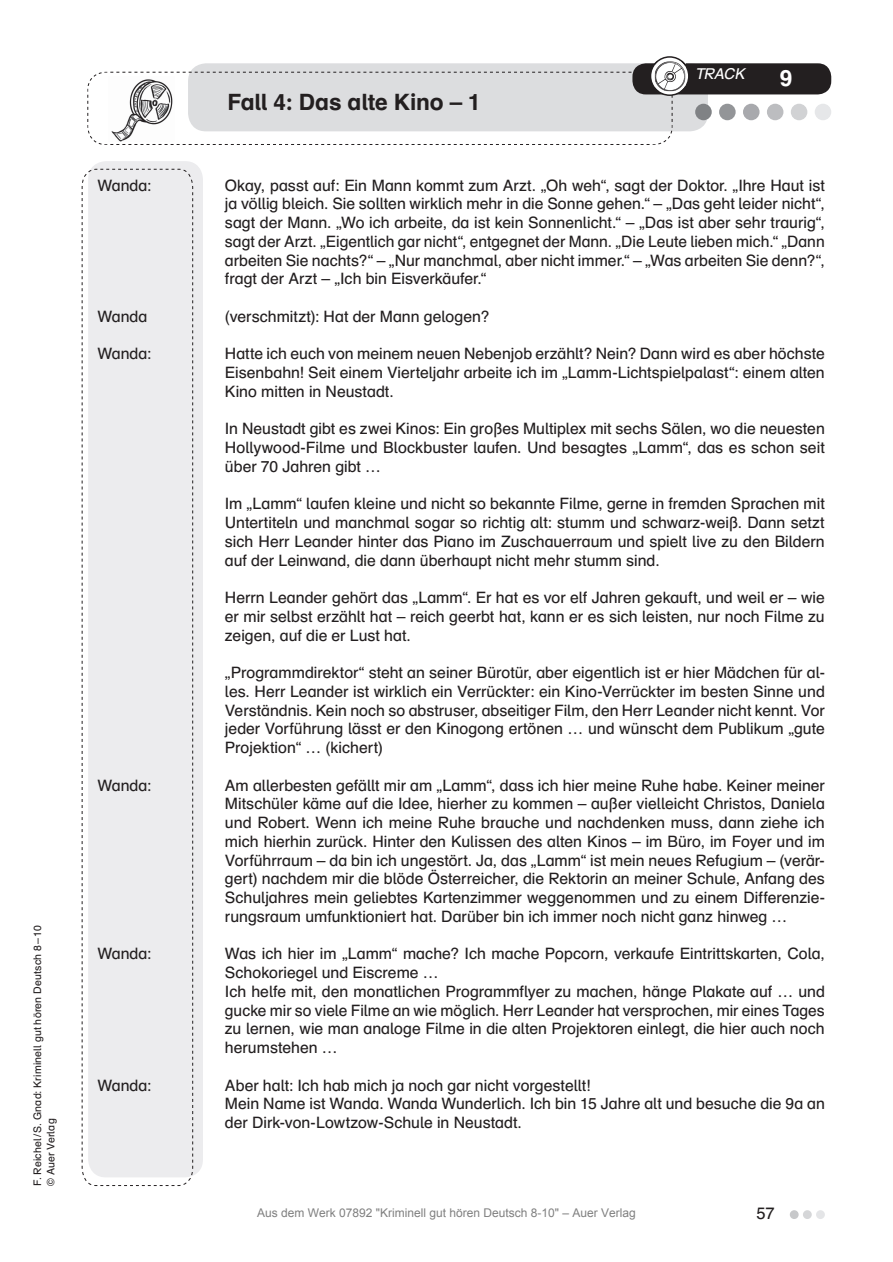
<style>
.page{position:relative;width:893px;height:1262px;background:#fff}
.page>*{position:absolute;margin:0;border:0;box-sizing:border-box;transform-origin:0 0}
.t1{font:700 22.5px "Auer Schulbuch";letter-spacing:-.005em;color:#231f20}
.t2{font:700 22.5px "Auer Schulbuch";color:#fff}
.t3{font:16.5px "Auer Schulbuch";color:#231f20}
.t4{font:15.75px/18.8px "Auer Schulbuch";color:#231f20;text-align:justify}
.t5{font:italic 15px "Auer Schulbuch";letter-spacing:-.03em;color:#fff}
.t6{font:12px "Arial";color:#808080}
.t7{font:10.5px/13.5px "Auer Schulbuch";letter-spacing:.015em;color:#231f20}
</style>
<div class="page">
<div style="left:790px;top:1210px;width:9px;height:9px;background:#c7c8ca;border-radius:50%"></div>
<div style="left:803px;top:1210px;width:9px;height:9px;background:#d5d6d8;border-radius:50%"></div>
<div style="left:816px;top:1210px;width:9px;height:9px;background:#e4e5e7;border-radius:50%"></div>
<div style="left:632px;top:63px;width:199px;height:31px;background:#231f20;border-radius:14px"></div>
<div style="left:767px;top:104px;width:16px;height:16px;background:#bcbdc0;border-radius:50%"></div>
<div style="left:791px;top:104px;width:16px;height:16px;background:#d1d2d4;border-radius:50%"></div>
<div style="left:815px;top:104px;width:16px;height:16px;background:#e6e7e9;border-radius:50%"></div>
<div style="left:695px;top:104px;width:17px;height:16px;background:#808285;border-radius:50%"></div>
<div style="left:719px;top:104px;width:17px;height:16px;background:#939598;border-radius:50%"></div>
<div style="left:743px;top:104px;width:16px;height:16px;background:#a8a9ad;border-radius:50%"></div>
<svg style="left:87px;top:56px;width:602px;height:89px"></svg>
<div style="left:88px;top:161px;width:115px;height:1016px;background:#ececee;border-radius:18px"></div>
<svg style="left:81px;top:168px;width:112px;height:1018px"></svg>
<img style="left:108px;top:76px;width:66px;height:66px">
<p class="t7" style="left:30px;top:1186px;width:262px;rotate:-90deg">F. Reichel / S. Gnad: Kriminell gut hören Deutsch 8 – 10 © Auer Verlag</p>
<h1 class="t1" style="left:227px;top:88px;width:255px">Fall 4: Das alte Kino – 1</h1>
<p class="t5" style="left:695px;top:64px;width:51px">TRACK</p>
<h1 class="t2" style="left:780px;top:64px;width:14px">9</h1>
<p class="t4" style="left:97px;top:175px;width:56px">Wanda:</p>
<p class="t4" style="left:225px;top:175px;width:601px">Okay, passt auf: Ein Mann kommt zum Arzt. „Oh weh“, sagt der Doktor. „Ihre Haut ist ja völlig bleich. Sie sollten wirklich mehr in die Sonne gehen.“ – „Das geht leider nicht“, sagt der Mann. „Wo ich arbeite, da ist kein Sonnenlicht.“ – „Das ist aber sehr traurig“, sagt der Arzt. „Eigentlich gar nicht“, entgegnet der Mann. „Die Leute lieben mich.“ „Dann arbeiten Sie nachts?“ – „Nur manchmal, aber nicht immer.“ – „Was arbeiten Sie denn?“, fragt der Arzt – „Ich bin Eisverkäufer.“</p>
<p class="t4" style="left:97px;top:306px;width:52px">Wanda</p>
<p class="t4" style="left:225px;top:306px;width:266px">(verschmitzt): Hat der Mann gelogen?</p>
<p class="t4" style="left:97px;top:344px;width:55px">Wanda:</p>
<p class="t4" style="left:225px;top:344px;width:601px">Hatte ich euch von meinem neuen Nebenjob erzählt? Nein? Dann wird es aber höchste Eisenbahn! Seit einem Vierteljahr arbeite ich im „Lamm-Lichtspielpalast“: einem alten Kino mitten in Neustadt.</p>
<p class="t4" style="left:225px;top:419px;width:601px">In Neustadt gibt es zwei Kinos: Ein großes Multiplex mit sechs Sälen, wo die neuesten Hollywood-Filme und Blockbuster laufen. Und besagtes „Lamm“, das es schon seit über 70 Jahren gibt …</p>
<p class="t4" style="left:225px;top:494px;width:601px">Im „Lamm“ laufen kleine und nicht so bekannte Filme, gerne in fremden Sprachen mit Untertiteln und manchmal sogar so richtig alt: stumm und schwarz-weiß. Dann setzt sich Herr Leander hinter das Piano im Zuschauerraum und spielt live zu den Bildern auf der Leinwand, die dann überhaupt nicht mehr stumm sind.</p>
<p class="t4" style="left:225px;top:588px;width:601px">Herrn Leander gehört das „Lamm“. Er hat es vor elf Jahren gekauft, und weil er – wie er mir selbst erzählt hat – reich geerbt hat, kann er es sich leisten, nur noch Filme zu zeigen, auf die er Lust hat.</p>
<p class="t4" style="left:225px;top:663px;width:601px">„Programmdirektor“ steht an seiner Bürotür, aber eigentlich ist er hier Mädchen für al&shy;les. Herr Leander ist wirklich ein Verrückter: ein Kino-Verrückter im besten Sinne und Verständnis. Kein noch so abstruser, abseitiger Film, den Herr Leander nicht kennt. Vor jeder Vorführung lässt er den Kinogong ertönen … und wünscht dem Publikum „gute Projektion“ … (kichert)</p>
<p class="t4" style="left:97px;top:775px;width:56px">Wanda:</p>
<p class="t4" style="left:225px;top:775px;width:601px">Am allerbesten gefällt mir am „Lamm“, dass ich hier meine Ruhe habe. Keiner meiner Mitschüler käme auf die Idee, hierher zu kommen – außer vielleicht Christos, Daniela und Robert. Wenn ich meine Ruhe brauche und nachdenken muss, dann ziehe ich mich hierhin zurück. Hinter den Kulissen des alten Kinos – im Büro, im Foyer und im Vorführraum – da bin ich ungestört. Ja, das „Lamm“ ist mein neues Refugium – (verär&shy;gert) nachdem mir die blöde Österreicher, die Rektorin an meiner Schule, Anfang des Schuljahres mein geliebtes Kartenzimmer weggenommen und zu einem Differenzie&shy;rungsraum umfunktioniert hat. Darüber bin ich immer noch nicht ganz hinweg …</p>
<p class="t4" style="left:97px;top:944px;width:56px">Wanda:</p>
<p class="t4" style="left:225px;top:944px;width:601px;text-align:left">Was ich hier im „Lamm“ mache? Ich mache Popcorn, verkaufe Eintrittskarten, Cola, Schokoriegel und Eiscreme …<br>Ich helfe mit, den monatlichen Programmflyer zu machen, hänge Plakate auf … und gucke mir so viele Filme an wie möglich. Herr Leander hat versprochen, mir eines Tages zu lernen, wie man analoge Filme in die alten Projektoren einlegt, die hier auch noch herumstehen …</p>
<p class="t4" style="left:97px;top:1075px;width:56px">Wanda:</p>
<p class="t4" style="left:225px;top:1075px;width:601px;text-align:left">Aber halt: Ich hab mich ja noch gar nicht vorgestellt!<br>Mein Name ist Wanda. Wanda Wunderlich. Ich bin 15 Jahre alt und besuche die 9a an der Dirk-von-Lowtzow-Schule in Neustadt.</p>
<p class="t6" style="left:257px;top:1205px;width:380px">Aus dem Werk 07892 "Kriminell gut hören Deutsch 8-10" – Auer Verlag</p>
<p class="t3" style="left:756px;top:1203px;width:20px">57</p>
</div>
